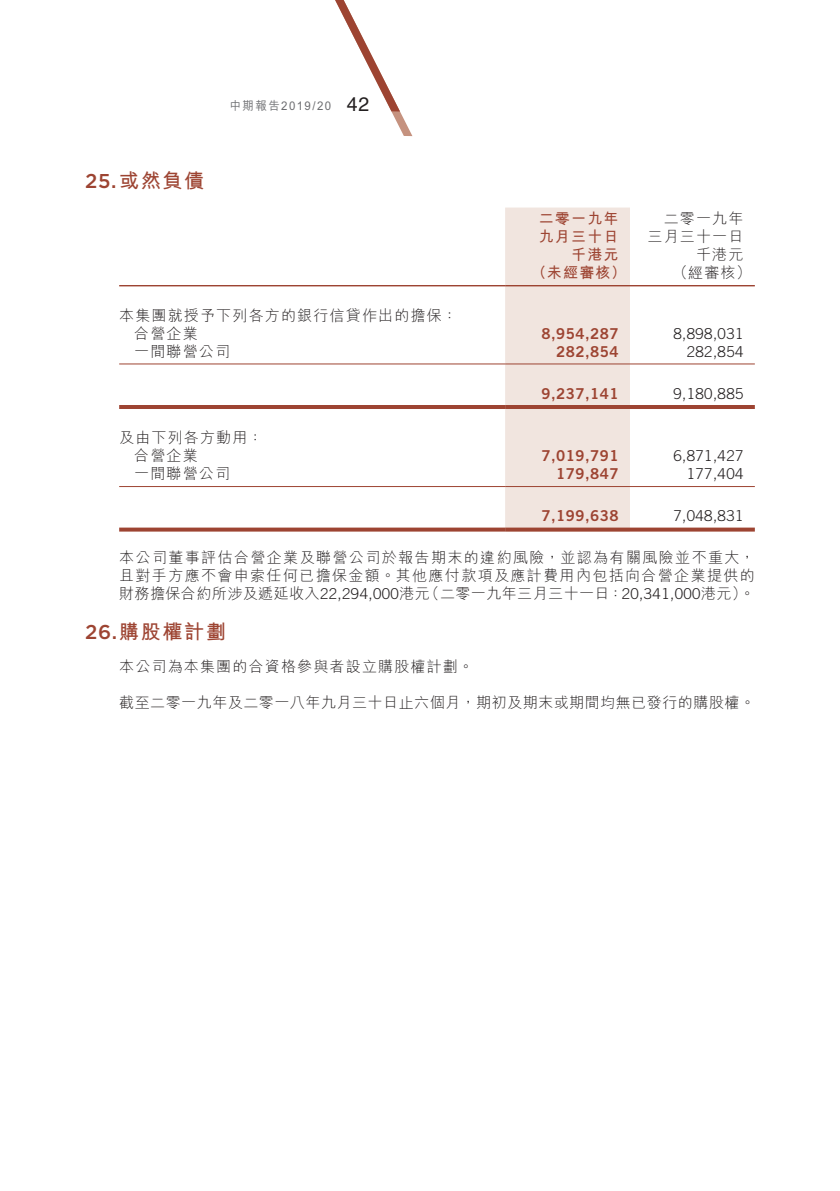
<style>
.page{position:relative;width:840px;height:1191px;background:#fff}
.page>*{position:absolute;margin:0;border:0;box-sizing:border-box;transform-origin:0 0}
._01_H1{font:700 20px "M Hei HK";letter-spacing:.08em;color:#9d4432}
.t1{font:19.6px "Helvetica LT Std";color:#231f20}
._00_txt{font:300 15px/18px "M Hei HK";letter-spacing:.08em;color:#231f20;text-align:right}
._50_Table_txt{font:300 15px "M Hei HK";letter-spacing:.08em;color:#231f20}
._50_Table_txt-2{font:300 15px "Trade Gothic LT Std";letter-spacing:.03em;color:#231f20}
._50_Table_txt-3{font:15px "Trade Gothic LT Std Bd 2";letter-spacing:.03em;color:#9d4432}
._00_txt-2{font:300 15px "M Hei HK";letter-spacing:.035em;color:#231f20}
._00_txt-3{font:300 15px "M Hei HK";letter-spacing:.03em;color:#231f20}
._50_Table_txt-4{font:700 15px "M Hei HK";letter-spacing:.08em;color:#9d4432}
.t2{font:500 12px "M Hei HK";letter-spacing:.13em;color:#6c6d70;scale:.95 1}
.s1{font-family:"Gotham";font-weight:500}
.s2{font-family:"Trade Gothic LT Std"}
</style>
<div class="page">
<svg style="left:335px;top:0;width:77px;height:136px"></svg>
<div style="left:505px;top:207px;width:124px;height:320px;background:#f1e5df"></div>
<hr style="left:119px;top:285px;width:386px;height:1px;background:#9d4432">
<hr style="left:505px;top:285px;width:124px;height:1px;background:#9d4432">
<hr style="left:629px;top:285px;width:125px;height:1px;background:#9d4432">
<hr style="left:119px;top:363px;width:386px;height:1px;background:#9d4432">
<hr style="left:505px;top:363px;width:124px;height:1px;background:#9d4432">
<hr style="left:629px;top:363px;width:125px;height:1px;background:#9d4432">
<hr style="left:119px;top:405px;width:386px;height:4px;background:#9d4432">
<hr style="left:505px;top:405px;width:124px;height:4px;background:#9d4432">
<hr style="left:629px;top:405px;width:125px;height:4px;background:#9d4432">
<hr style="left:119px;top:486px;width:386px;height:1px;background:#9d4432">
<hr style="left:505px;top:486px;width:124px;height:1px;background:#9d4432">
<hr style="left:629px;top:486px;width:125px;height:1px;background:#9d4432">
<svg style="left:119px;top:527px;width:386px;height:4px;background:#ab5f50"></svg>
<svg style="left:505px;top:527px;width:124px;height:4px"></svg>
<svg style="left:629px;top:527px;width:125px;height:4px"></svg>
<p class="_01_H1" style="left:85px;top:166px;width:120px"><span class="s1">25.</span>或然負債</p>
<p class="t2" style="left:229px;top:97px;width:108px">中期報告2019/20</p>
<h2 class="t1" style="left:347px;top:93px;width:24px">42</h2>
<p class="_50_Table_txt" style="left:119px;top:304px;width:339px">本集團就授予下列各方的銀行信貸作出的擔保：</p>
<p class="_50_Table_txt" style="left:134px;top:322px;width:65px">合營企業</p>
<p class="_50_Table_txt" style="left:134px;top:340px;width:97px">一間聯營公司</p>
<p class="_50_Table_txt" style="left:119px;top:427px;width:145px">及由下列各方動用：</p>
<p class="_50_Table_txt" style="left:134px;top:445px;width:65px">合營企業</p>
<p class="_50_Table_txt" style="left:134px;top:463px;width:97px">一間聯營公司</p>
<p class="_50_Table_txt-4" style="left:538px;top:207px;width:81px">二零一九年</p>
<p class="_50_Table_txt-4" style="left:538px;top:225px;width:81px">九月三十日</p>
<p class="_50_Table_txt-4" style="left:571px;top:243px;width:49px">千港元</p>
<p class="_50_Table_txt" style="left:663px;top:208px;width:81px">二零一九年</p>
<p class="_50_Table_txt" style="left:647px;top:226px;width:97px">三月三十一日</p>
<p class="_50_Table_txt" style="left:695px;top:244px;width:49px">千港元</p>
<p class="_50_Table_txt-4" style="left:531px;top:261px;width:96px">（未經審核）</p>
<p class="_50_Table_txt" style="left:672px;top:262px;width:80px">（經審核(</p>
<p class="_50_Table_txt-3" style="left:541px;top:324px;width:78px">8,954,287</p>
<p class="_50_Table_txt-2" style="left:673px;top:324px;width:72px">8,898,031</p>
<p class="_50_Table_txt-3" style="left:556px;top:342px;width:64px">282,854</p>
<p class="_50_Table_txt-2" style="left:686px;top:342px;width:58px">282,854</p>
<p class="_50_Table_txt-3" style="left:541px;top:384px;width:78px">9,237,141</p>
<p class="_50_Table_txt-2" style="left:673px;top:384px;width:72px">9,180,885</p>
<p class="_50_Table_txt-3" style="left:541px;top:446px;width:78px">7,019,791</p>
<p class="_50_Table_txt-2" style="left:673px;top:447px;width:72px">6,871,427</p>
<p class="_50_Table_txt-3" style="left:556px;top:464px;width:64px">179,847</p>
<p class="_50_Table_txt-2" style="left:686px;top:465px;width:58px">177,404</p>
<p class="_50_Table_txt-3" style="left:541px;top:506px;width:78px">7,199,638</p>
<p class="_00_txt" style="left:119px;top:548px;width:637px">本公司董事評估合營企業及聯營公司於報告期末的違約風險，並認為有關風險並不重大，且對手方應不會申索任何已擔保金額。其他應付款項及應計費用內包括向合營企業提供的（二零一九年三月三十一日：<span class="s2">20,341,000</span>港元。(</p>
<p class="_50_Table_txt-2" style="left:673px;top:507px;width:72px">7,048,831</p>
<p class="_00_txt-3" style="left:119px;top:583px;width:312px">財務擔保合約所涉及遞延收入<span class="s2">22,294,000</span>港元</p>
<p class="_01_H1" style="left:85px;top:617px;width:142px"><span class="s1">26.</span>購股權計劃</p>
<p class="_00_txt" style="left:119px;top:657px;width:355px">本公司為本集團的合資格參與者設立購股權計劃。</p>
<p class="_00_txt-2" style="left:119px;top:692px;width:637px">截至二零一九年及二零一八年九月三十日止六個月，期初及期末或期間均無已發行的購股權。</p>
</div>
